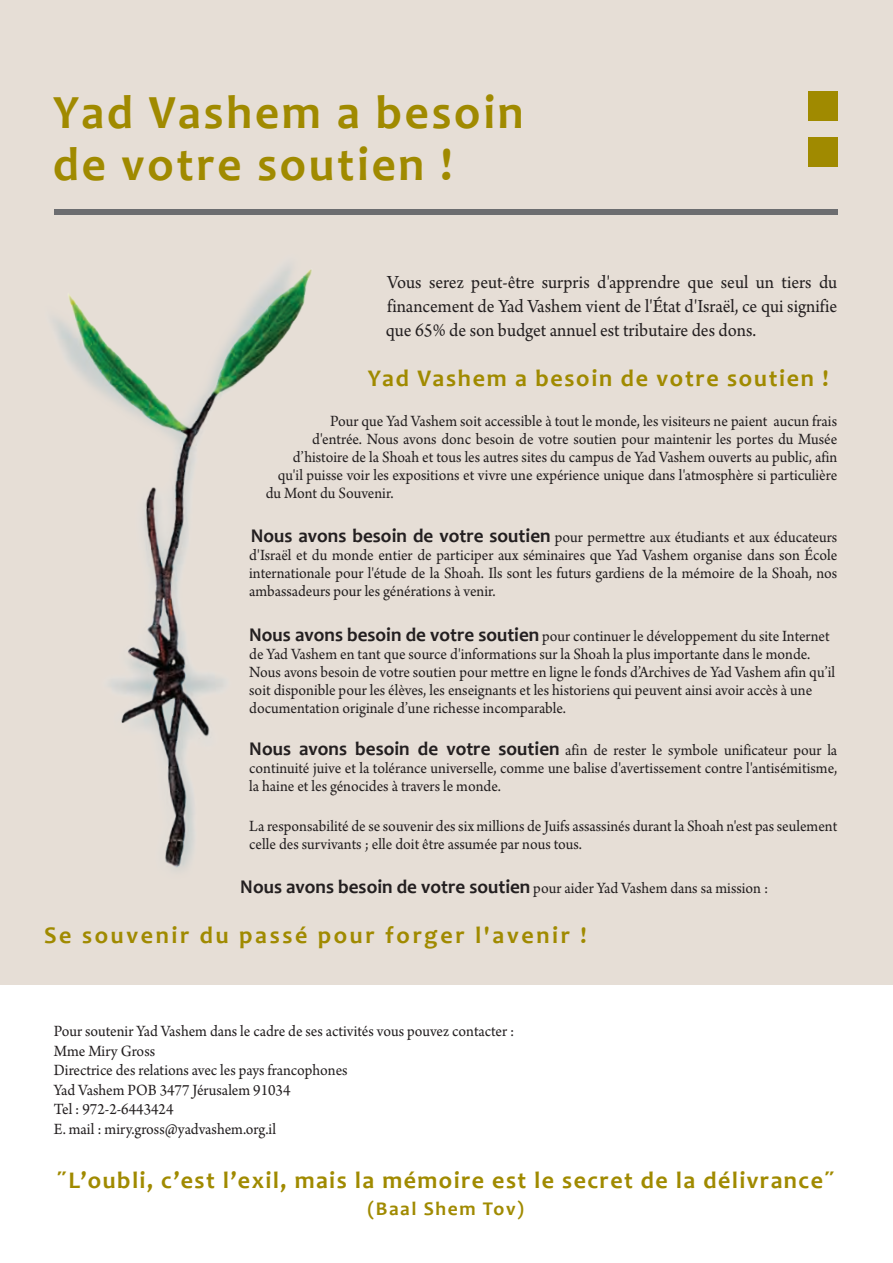
<style>
.page{position:relative;width:893px;height:1263px;background:#fff}
.page>*{position:absolute;margin:0;border:0;box-sizing:border-box;transform-origin:0 0}
.t1{font:700 48px/52.5px "Candara";letter-spacing:.06em;color:#a08a00}
.t2{font:700 24px "Candara";letter-spacing:.07em;color:#a08a00}
.t3{font:700 24px "Candara";letter-spacing:.11em;color:#a08a00}
.t4{font:19.5px/24px "Arno Pro";color:#231f20;text-align:justify;scale:.95 1}
.t5{font:700 19.5px "Candara";letter-spacing:.08em;color:#a08a00}
.t6{font:16.5px/18px "Arno Pro";color:#231f20;scale:.95 1}
.s1{font-family:"Candara";font-weight:700;font-size:19.5px}
</style>
<div class="page">
<div style="left:0;top:0;width:893px;height:984px;background:#e6ded6"></div>
<img style="left:53px;top:209px;width:330px;height:660px">
<div style="left:54px;top:210px;width:784px;height:5px;background:#6c6d70"></div>
<div style="left:808px;top:91px;width:30px;height:29px;background:#a08a00"></div>
<div style="left:808px;top:137px;width:30px;height:29px;background:#a08a00"></div>
<h1 class="t1" style="left:53px;top:86px;width:472px">Yad Vashem a besoin de votre soutien !</h1>
<p class="t4" style="left:386px;top:271px;width:477px">Vous serez peut-être surpris d'apprendre que seul un tiers du financement de Yad Vashem vient de l'État d'Israël, ce qui signifie que 65% de son budget annuel est tributaire des dons.</p>
<h2 class="t2" style="left:368px;top:364px;width:462px">Yad Vashem a besoin de votre soutien !</h2>
<p class="t6" style="left:330px;top:413px;width:535px">Pour que Yad Vashem soit accessible à tout le monde, les visiteurs ne paient aucun frais</p>
<p class="t6" style="left:312px;top:431px;width:554px">d'entrée. Nous avons donc besoin de votre soutien pour maintenir les portes du Musée</p>
<p class="t6" style="left:293px;top:449px;width:575px">d’histoire de la Shoah et tous les autres sites du campus de Yad Vashem ouverts au public, afin</p>
<p class="t6" style="left:278px;top:467px;width:590px">qu'il puisse voir les expositions et vivre une expérience unique dans l'atmosphère si particulière</p>
<p class="t6" style="left:266px;top:485px;width:136px">du Mont du Souvenir.</p>
<p class="t6" style="left:249px;top:529px;width:621px;text-align:justify"><span class="s1">Nous avons besoin de votre soutien</span> pour permettre aux étudiants et aux éducateurs d'Israël et du monde entier de participer aux séminaires que Yad Vashem organise dans son École internationale pour l'étude de la Shoah. Ils sont les futurs gardiens de la mémoire de la Shoah, nos ambassadeurs pour les générations à venir.</p>
<p class="t6" style="left:249px;top:628px;width:618px"><span class="s1">Nous avons besoin de votre soutien</span> pour continuer le développement du site Internet de Yad Vashem en tant que source d'informations sur la Shoah la plus importante dans le monde.<br>Nous avons besoin de votre soutien pour mettre en ligne le fonds d’Archives de Yad Vashem afin qu’il soit disponible pour les élèves, les enseignants et les historiens qui peuvent ainsi avoir accès à une documentation originale d’une richesse incomparable.</p>
<p class="t6" style="left:249px;top:742px;width:620px;text-align:justify"><span class="s1">Nous avons besoin de votre soutien</span> afin de rester le symbole unificateur pour la continuité juive et la tolérance universelle, comme une balise d'avertissement contre l'antisémitisme, la haine et les génocides à travers le monde.</p>
<p class="t6" style="left:249px;top:818px;width:620px">La responsabilité de se souvenir des six millions de Juifs assassinés durant la Shoah n'est pas seulement celle des survivants ; elle doit être assumée par nous tous.</p>
<p class="t6" style="left:240px;top:880px;width:557px"><span class="s1">Nous avons besoin de votre soutien</span> pour aider Yad Vashem dans sa mission :</p>
<h2 class="t3" style="left:44px;top:921px;width:544px">Se souvenir du passé pour forger l'avenir !</h2>
<p class="t6" style="left:54px;top:1022px;width:486px;line-height:19.5px">Pour soutenir Yad Vashem dans le cadre de ses activités vous pouvez contacter :<br>Mme Miry Gross<br>Directrice des relations avec les pays francophones<br>Yad Vashem POB 3477 Jérusalem 91034<br>Tel : 972-2-6443424<br>E. mail : miry.gross@yadvashem.org.il</p>
<h2 class="t2" style="left:57px;top:1166px;width:779px">˝L’oubli, c’est l’exil, mais la mémoire est le secret de la délivrance˝</h2>
<p class="t5" style="left:367px;top:1197px;width:158px">(Baal Shem Tov)</p>
</div>
